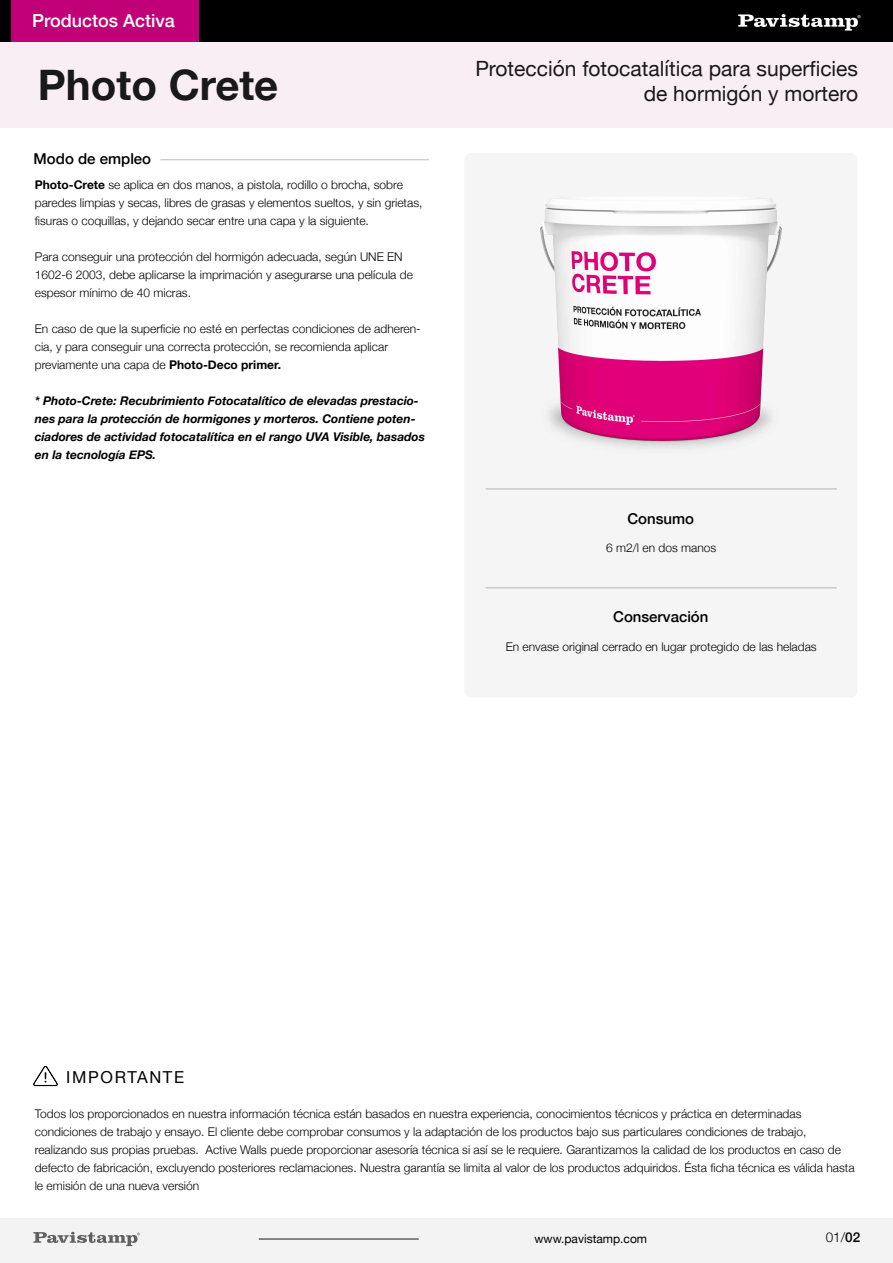
<style>
.page{position:relative;width:893px;height:1263px;background:#fff}
.page>*{position:absolute;margin:0;border:0;box-sizing:border-box;transform-origin:0 0}
.t1{font:700 42px "Helvetica Neue";color:#191919}
.t2{font:21px/25.2px "Helvetica Neue";color:#191919;text-align:right}
.t3{font:500 18px "Helvetica Neue";color:#fff}
.t4{font:16.5px "Helvetica Neue";letter-spacing:.1em;color:#000}
.t5{font:500 15px "Helvetica Neue";color:#000}
.t6{font:300 13.5px "Helvetica Neue";color:#000}
.t7{font:300 12px/18px "Helvetica Neue";color:#000}
.t8{font:italic 700 12px/18px "Helvetica Neue";color:#000}
.t9{font:12px "Helvetica Neue";color:#000}
.s1{font-weight:700}
.s2{font-weight:500}
</style>
<div class="page">
<div style="left:11px;top:0;width:188px;height:41px;background:#c10077"></div>
<div style="left:0;top:41px;width:893px;height:86px;background:#faeef5"></div>
<div style="left:199px;top:0;width:694px;height:41px;background:#000"></div>
<svg style="left:738px;top:14px;width:123px;height:17px"></svg>
<div style="left:0;top:0;width:11px;height:41px;background:#000"></div>
<hr style="left:160px;top:159px;width:269px;height:1px;background:#191919">
<div style="left:464px;top:153px;width:393px;height:544px;background:#f3f3f3;border-radius:7px"></div>
<img style="left:540px;top:199px;width:242px;height:249px">
<hr style="left:486px;top:489px;width:351px;height:1px;background:#191919">
<hr style="left:486px;top:587px;width:351px;height:1px;background:#191919">
<div style="left:0;top:1218px;width:893px;height:45px;background:#f3f3f3"></div>
<img style="left:34px;top:1065px;width:23px;height:22px">
<svg style="left:33px;top:1232px;width:107px;height:14px"></svg>
<hr style="left:259px;top:1239px;width:160px;height:1px;background:#191919">
<h3 class="t3" style="left:32px;top:6px;width:144px">Productos Activa</h3>
<h1 class="t1" style="left:38px;top:52px;width:242px">Photo Crete</h1>
<p class="t5" style="left:34px;top:147px;width:119px">Modo de empleo</p>
<p class="t7" style="left:35px;top:175px;width:389px"><span class="s1">Photo-Crete</span> se aplica en dos manos, a pistola, rodillo o brocha, sobre paredes limpias y secas, libres de grasas y elementos sueltos, y sin grietas, fisuras o coquillas, y dejando secar entre una capa y la siguiente.</p>
<p class="t7" style="left:35px;top:247px;width:380px">Para conseguir una protección del hormigón adecuada, según UNE EN<br>1602-6 2003, debe aplicarse la imprimación y asegurarse una película de espesor mínimo de 40 micras.</p>
<p class="t7" style="left:35px;top:319px;width:387px">En caso de que la superficie no esté en perfectas condiciones de adheren&shy;cia, y para conseguir una correcta protección, se recomienda aplicar previamente una capa de <span class="s1">Photo-Deco primer.</span></p>
<p class="t8" style="left:35px;top:392px;width:392px">* Photo-Crete: Recubrimiento Fotocatalítico de elevadas prestacio&shy;nes para la protección de hormigones y morteros. Contiene poten&shy;ciadores de actividad fotocatalítica en el rango UVA Visible, basados en la tecnología EPS.</p>
<h2 class="t2" style="left:475px;top:57px;width:384px">Protección fotocatalítica para superficies de hormigón y mortero</h2>
<p class="t5" style="left:627px;top:507px;width:68px">Consumo</p>
<p class="t7" style="left:606px;top:538px;width:112px">6 m2/l en dos manos</p>
<p class="t5" style="left:613px;top:605px;width:97px">Conservación</p>
<p class="t7" style="left:506px;top:636px;width:313px">En envase original cerrado en lugar protegido de las heladas</p>
<h3 class="t4" style="left:66px;top:1065px;width:119px">IMPORTANTE</h3>
<p class="t7" style="left:35px;top:1104px;width:821px">Todos los proporcionados en nuestra información técnica están basados en nuestra experiencia, conocimientos técnicos y práctica en determinadas condiciones de trabajo y ensayo. El cliente debe comprobar consumos y la adaptación de los productos bajo sus particulares condiciones de trabajo, realizando sus propias pruebas. Active Walls puede proporcionar asesoría técnica si así se le requiere. Garantizamos la calidad de los productos en caso de defecto de fabricación, excluyendo posteriores reclamaciones. Nuestra garantía se limita al valor de los productos adquiridos. Ésta ficha técnica es válida hasta le emisión de una nueva versión</p>
<p class="t9" style="left:535px;top:1230px;width:114px">www.pavistamp.com</p>
<p class="t6" style="left:826px;top:1226px;width:36px">01/<span class="s2">02</span></p>
</div>
